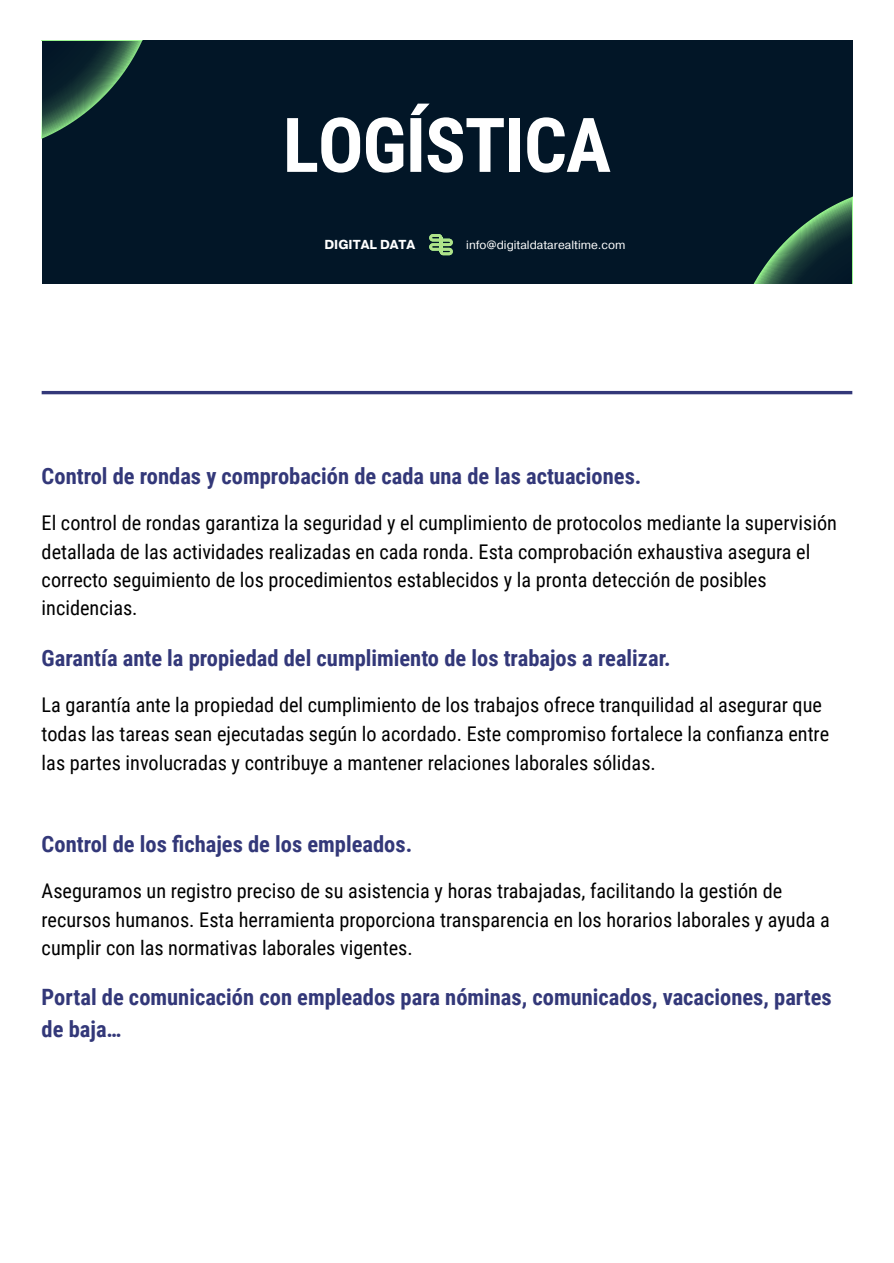
<style>
.page{position:relative;width:894px;height:1263px;background:#fff}
.page>*{position:absolute;margin:0;border:0;box-sizing:border-box;transform-origin:0 0}
.t1{font:700 75.6px "Roboto Condensed";letter-spacing:-.015em;color:#fff}
.t2{font:700 22.5px/32.7px "Roboto Condensed";color:#333879}
.t3{font:20.25px/28.7px "Roboto Condensed";color:#000}
.t4{font:700 12.9px "Pragmatica";color:#fff}
.t5{font:11.85px "Pragmatica";color:#fff}
</style>
<div class="page">
<div style="left:42px;top:40px;width:810px;height:244px;background:#021627"></div>
<svg style="left:42px;top:40px;width:101px;height:99px"></svg>
<svg style="left:753px;top:197px;width:99px;height:87px"></svg>
<svg style="left:429px;top:234px;width:23px;height:21px"></svg>
<hr style="left:42px;top:391px;width:810px;height:3px;background:#333879">
<p class="t1" style="left:283px;top:102px;width:329px">LOGÍSTICA</p>
<p class="t4" style="left:324px;top:236px;width:92px">DIGITAL DATA</p>
<p class="t5" style="left:466px;top:237px;width:160px">info@digitaldatarealtime.com</p>
<h1 class="t2" style="left:42px;top:460px;width:601px">Control de rondas y comprobación de cada una de las actuaciones.</h1>
<p class="t3" style="left:42px;top:509px;width:796px">El control de rondas garantiza la seguridad y el cumplimiento de protocolos mediante la supervisión detallada de las actividades realizadas en cada ronda. Esta comprobación exhaustiva asegura el correcto seguimiento de los procedimientos establecidos y la pronta detección de posibles incidencias.</p>
<h1 class="t2" style="left:42px;top:642px;width:630px">Garantía ante la propiedad del cumplimiento de los trabajos a realizar.</h1>
<p class="t3" style="left:42px;top:691px;width:788px">La garantía ante la propiedad del cumplimiento de los trabajos ofrece tranquilidad al asegurar que todas las tareas sean ejecutadas según lo acordado. Este compromiso fortalece la confianza entre las partes involucradas y contribuye a mantener relaciones laborales sólidas.</p>
<h1 class="t2" style="left:42px;top:828px;width:372px">Control de los fichajes de los empleados.</h1>
<p class="t3" style="left:42px;top:877px;width:789px">Aseguramos un registro preciso de su asistencia y horas trabajadas, facilitando la gestión de recursos humanos. Esta herramienta proporciona transparencia en los horarios laborales y ayuda a cumplir con las normativas laborales vigentes.</p>
<h1 class="t2" style="left:42px;top:981px;width:791px">Portal de comunicación con empleados para nóminas, comunicados, vacaciones, partes de baja…</h1>
</div>
